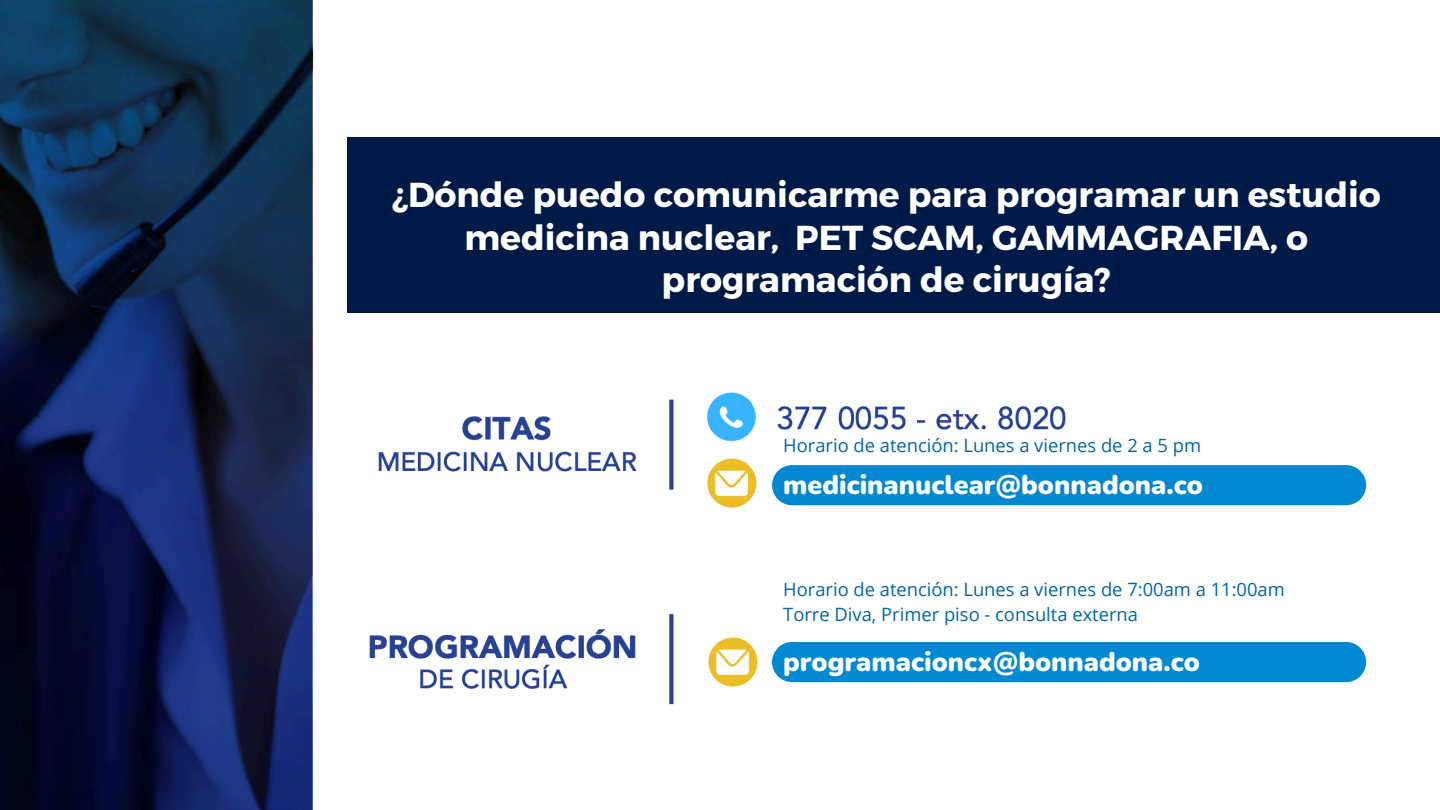
<style>
.page{position:relative;width:1440px;height:810px;background:#fff}
.page>*{position:absolute;margin:0;border:0;box-sizing:border-box;transform-origin:0 0}
.t1{font:700 34.6px/42px "Montserrat";color:#fff;text-align:center}
.t2{font:900 26.9px "Nunito";color:#fff}
.t3{font:18.4px "Open Sans";color:#0065ae}
</style>
<div class="page">
<img style="left:0;top:0;width:1367px;height:810px">
<div style="left:772px;top:465px;width:594px;height:40px;background:#0089d0"></div>
<div style="left:772px;top:642px;width:594px;height:40px;background:#0089d0"></div>
<div style="left:347px;top:137px;width:1093px;height:176px;background:#001a47"></div>
<p class="t1" style="left:392px;top:172px;width:991px">¿Dónde puedo comunicarme para programar un estudio medicina nuclear, PET SCAM, GAMMAGRAFIA, o programación de cirugía?</p>
<h2 class="t3" style="left:783px;top:432px;width:419px">Horario de atención: Lunes a viernes de 2 a 5 pm</h2>
<h1 class="t2" style="left:783px;top:467px;width:421px">medicinanuclear@bonnadona.co</h1>
<p class="t3" style="left:783px;top:576px;width:503px">Horario de atención: Lunes a viernes de 7:00am a 11:00am</p>
<h2 class="t3" style="left:783px;top:602px;width:356px">Torre Diva, Primer piso - consulta externa</h2>
<p class="t2" style="left:783px;top:644px;width:418px">programacioncx@bonnadona.co</p>
</div>
